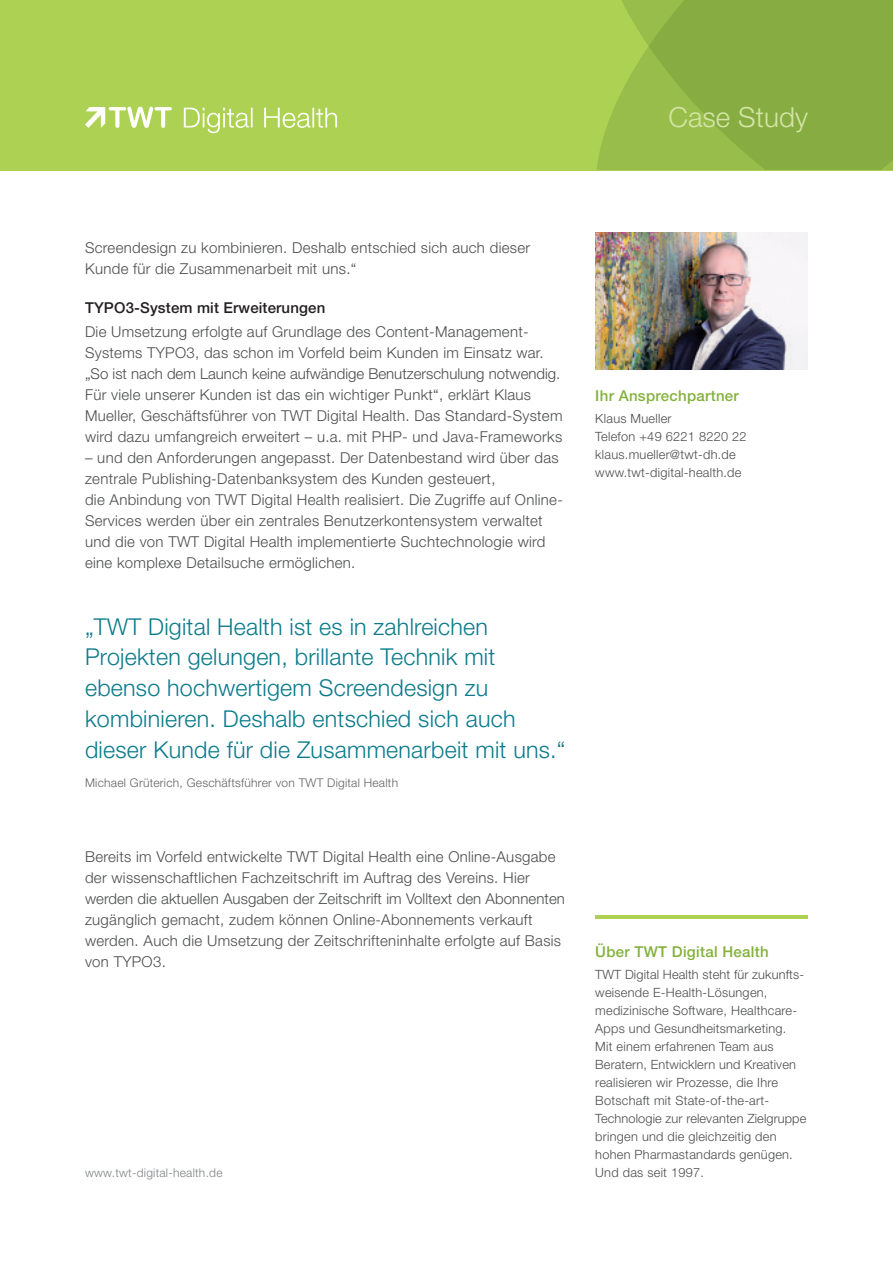
<style>
.page{position:relative;width:893px;height:1263px;background:#fff}
.page>*{position:absolute;margin:0;border:0;box-sizing:border-box;transform-origin:0 0}
.t1{font:300 27.75px "Helvetica Neue LT Std";letter-spacing:.005em;color:#d4e5a7}
.t2{font:300 23.25px/30.8px "Helvetica Neue LT Std";letter-spacing:.01em;color:#0b7b8b}
.t3{font:300 15px/21px "Helvetica Neue LT Std";letter-spacing:.02em;color:#4b4c4d}
.t4{font:500 15px "Helvetica Neue LT Std";letter-spacing:.02em;color:#83b13b}
.t5{font:500 15px "Helvetica Neue LT Std";letter-spacing:.01em;color:#231f20}
.t6{font:300 12.75px/18px "Helvetica Neue LT Std";letter-spacing:.02em;color:#4b4c4d}
.t7{font:300 12px "Helvetica Neue LT Std";letter-spacing:.02em;color:#636366}
.t8{font:300 12px "Helvetica Neue LT Std";letter-spacing:.02em;color:#808285}
</style>
<div class="page">
<div style="left:0;top:0;width:893px;height:170px;background:#add253"></div>
<svg style="left:597px;top:0;width:296px;height:170px"></svg>
<svg style="left:184px;top:108px;width:153px;height:25px"></svg>
<svg style="left:85px;top:107px;width:87px;height:21px"></svg>
<hr style="left:595px;top:916px;width:213px;height:3px;background:#add253">
<img style="left:595px;top:232px;width:213px;height:137px">
<h1 class="t1" style="left:668px;top:100px;width:141px">Case Study</h1>
<p class="t3" style="left:85px;top:237px;width:447px">Screendesign zu kombinieren. Deshalb entschied sich auch dieser<br>Kunde für die Zusammenarbeit mit uns.“</p>
<p class="t5" style="left:85px;top:299px;width:242px">TYPO3-System mit Erweiterungen</p>
<p class="t3" style="left:85px;top:321px;width:479px">Die Umsetzung erfolgte auf Grundlage des Content-Management-Systems TYPO3, das schon im Vorfeld beim Kunden im Einsatz war. „So ist nach dem Launch keine aufwändige Benutzerschulung notwendig.<br>Für viele unserer Kunden ist das ein wichtiger Punkt“, erklärt Klaus Mueller, Geschäftsführer von TWT Digital Health. Das Standard-System wird dazu umfangreich erweitert – u.a. mit PHP- und Java-Frameworks</p>
<p class="t3" style="left:85px;top:447px;width:479px">– und den Anforderungen angepasst. Der Datenbestand wird über das zentrale Publishing-Datenbanksystem des Kunden gesteuert,<br>die Anbindung von TWT Digital Health realisiert. Die Zugriffe auf Online-Services werden über ein zentrales Benutzerkontensystem verwaltet und die von TWT Digital Health implementierte Suchtechnologie wird eine komplexe Detailsuche ermöglichen.</p>
<h2 class="t2" style="left:85px;top:610px;width:482px">„TWT Digital Health ist es in zahlreichen Projekten gelungen, brillante Technik mit ebenso hochwertigem Screendesign zu kombinieren. Deshalb entschied sich auch dieser Kunde für die Zusammenarbeit mit uns.“</h2>
<p class="t7" style="left:85px;top:775px;width:315px">Michael Grüterich, Geschäftsführer von TWT Digital Health</p>
<p class="t3" style="left:85px;top:846px;width:481px">Bereits im Vorfeld entwickelte TWT Digital Health eine Online-Ausgabe der wissenschaftlichen Fachzeitschrift im Auftrag des Vereins. Hier werden die aktuellen Ausgaben der Zeitschrift im Volltext den Abonnenten zugänglich gemacht, zudem können Online-Abonnements verkauft werden. Auch die Umsetzung der Zeitschrifteninhalte erfolgte auf Basis von TYPO3.</p>
<p class="t4" style="left:595px;top:386px;width:145px">Ihr Ansprechpartner</p>
<p class="t6" style="left:595px;top:409px;width:153px">Klaus Mueller<br>Telefon +49 6221 8220 22 klaus.mueller@twt-dh.de www.twt-digital-health.de</p>
<p class="t4" style="left:595px;top:943px;width:175px">Über TWT Digital Health</p>
<p class="t6" style="left:595px;top:965px;width:213px">TWT Digital Health steht für zukunfts&shy;weisende E-Health-Lösungen, medizinische Software, Healthcare-Apps und Gesundheitsmarketing.<br>Mit einem erfahrenen Team aus Beratern, Entwicklern und Kreativen realisieren wir Prozesse, die Ihre Botschaft mit State-of-the-art-Technologie zur relevanten Zielgruppe bringen und die gleichzeitig den hohen Pharmastandards genügen.</p>
<p class="t8" style="left:85px;top:1165px;width:139px">www.twt-digital-health.de</p>
<p class="t6" style="left:595px;top:1163px;width:110px">Und das seit 1997.</p>
</div>
